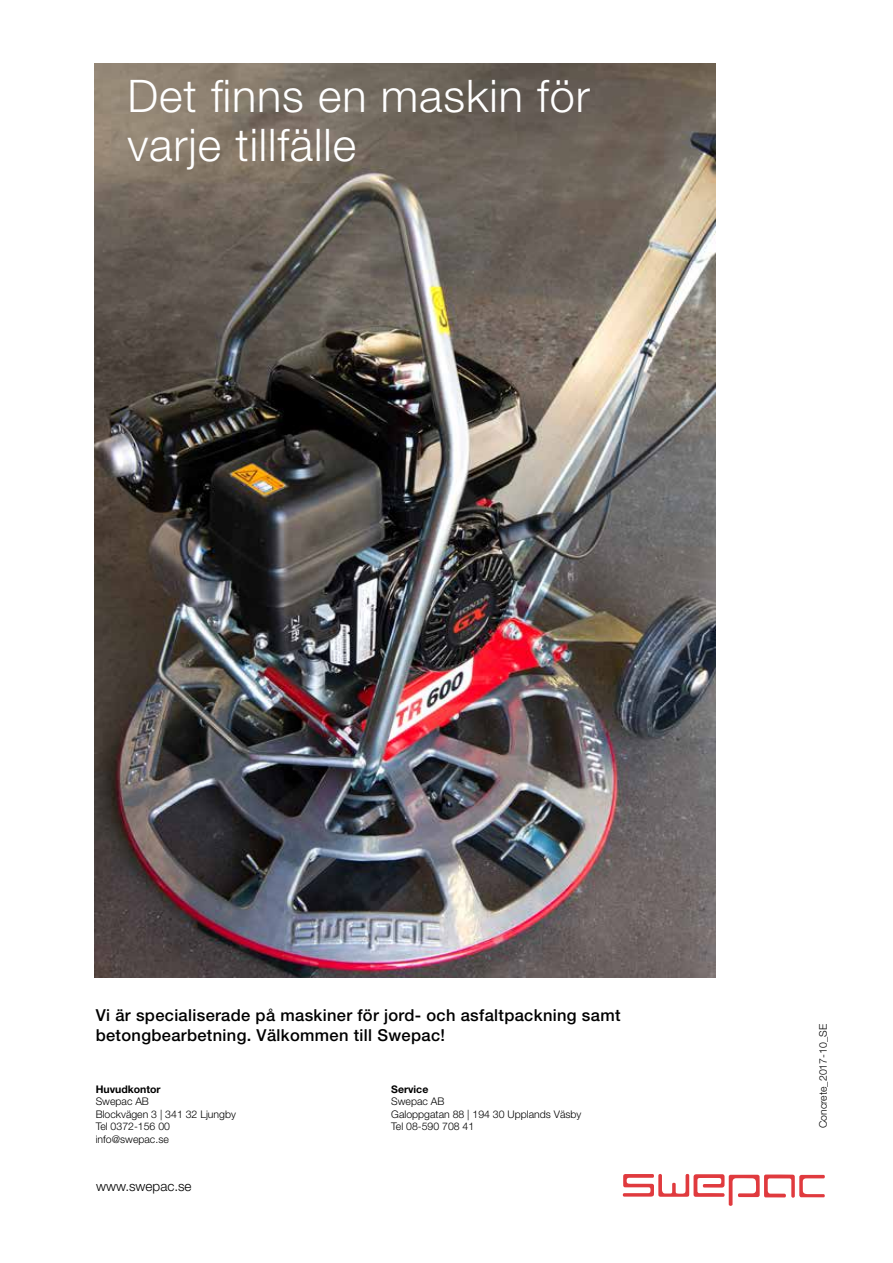
<style>
.page{position:relative;width:893px;height:1263px;background:#fff}
.page>*{position:absolute;margin:0;border:0;box-sizing:border-box;transform-origin:0 0}
.t1{font:300 45px/49.5px "Helvetica Neue";letter-spacing:.02em;color:#fff}
.t2{font:500 16.5px/19.8px "Helvetica Neue";letter-spacing:.02em;color:#000}
.t3{font:300 13.5px "Helvetica Neue";color:#000}
.t4{font:300 10.5px/12.6px "Helvetica Neue";color:#000}
.t5{font:700 10.5px "Helvetica Neue";color:#000}
</style>
<div class="page">
<img style="left:95px;top:64px;width:620px;height:914px">
<svg style="left:623px;top:1174px;width:202px;height:32px"></svg>
<h1 class="t1" style="left:128px;top:70px;width:464px">Det finns en maskin för varje tillfälle</h1>
<h2 class="t2" style="left:96px;top:1005px;width:526px">Vi är specialiserade på maskiner för jord- och asfaltpackning samt betongbearbetning. Välkommen till Swepac!</h2>
<p class="t5" style="left:96px;top:1082px;width:66px">Huvudkontor</p>
<p class="t4" style="left:96px;top:1095px;width:142px">Swepac AB<br>Blockvägen 3 | 341 32 Ljungby<br>Tel 0372-156 00 info@swepac.se</p>
<p class="t3" style="left:96px;top:1177px;width:97px">www.swepac.se</p>
<p class="t5" style="left:391px;top:1082px;width:39px">Service</p>
<p class="t4" style="left:391px;top:1095px;width:192px">Swepac AB<br>Galoppgatan 88 | 194 30 Upplands Väsby<br>Tel 08-590 708 41</p>
<p class="t4" style="left:817px;top:1128px;width:105px;rotate:-90deg">Concrete_2017-10_SE</p>
</div>
